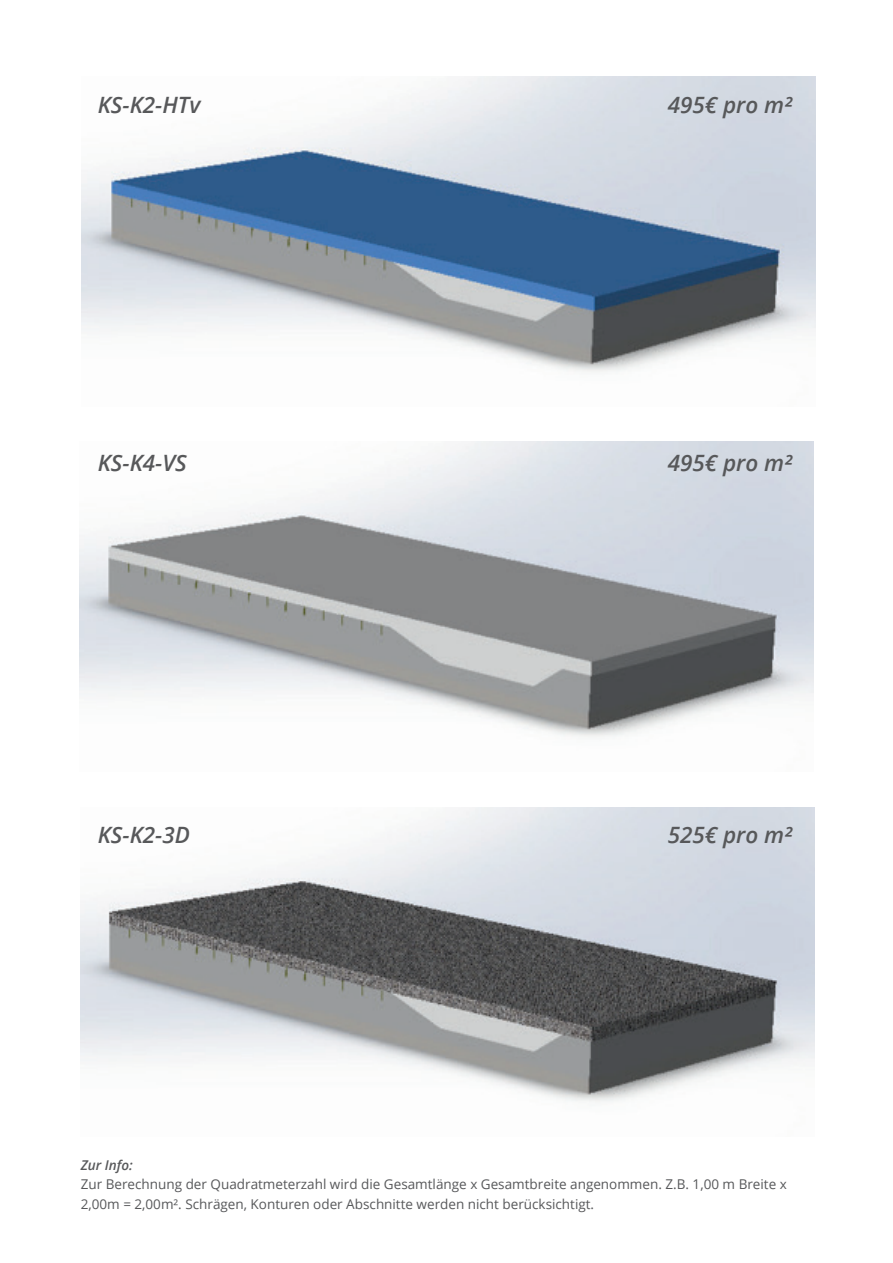
<style>
.page{position:relative;width:893px;height:1263px;background:#fff}
.page>*{position:absolute;margin:0;border:0;box-sizing:border-box;transform-origin:0 0}
.t1{font:italic 600 22.5px "Open Sans";color:#57585a}
.t2{font:13.5px/19.5px "Open Sans";color:#57585a}
.t3{font:italic 600 13.5px "Open Sans";color:#57585a}
</style>
<div class="page">
<img style="left:82px;top:77px;width:733px;height:295px">
<img style="left:80px;top:442px;width:733px;height:295px">
<img style="left:81px;top:807px;width:733px;height:295px">
<h1 class="t1" style="left:98px;top:90px;width:104px">KS-K2-HTv</h1>
<h1 class="t1" style="left:668px;top:90px;width:126px">495€ pro m²</h1>
<h1 class="t1" style="left:98px;top:447px;width:91px">KS-K4-VS</h1>
<h1 class="t1" style="left:668px;top:447px;width:126px">495€ pro m²</h1>
<h1 class="t1" style="left:98px;top:819px;width:94px">KS-K2-3D</h1>
<h1 class="t1" style="left:668px;top:819px;width:126px">525€ pro m²</h1>
<p class="t3" style="left:81px;top:1155px;width:54px">Zur Info:</p>
<p class="t2" style="left:81px;top:1174px;width:708px">Zur Berechnung der Quadratmeterzahl wird die Gesamtlänge x Gesamtbreite angenommen. Z.B. 1,00 m Breite x<br>2,00m = 2,00m². Schrägen, Konturen oder Abschnitte werden nicht berücksichtigt.</p>
</div>
